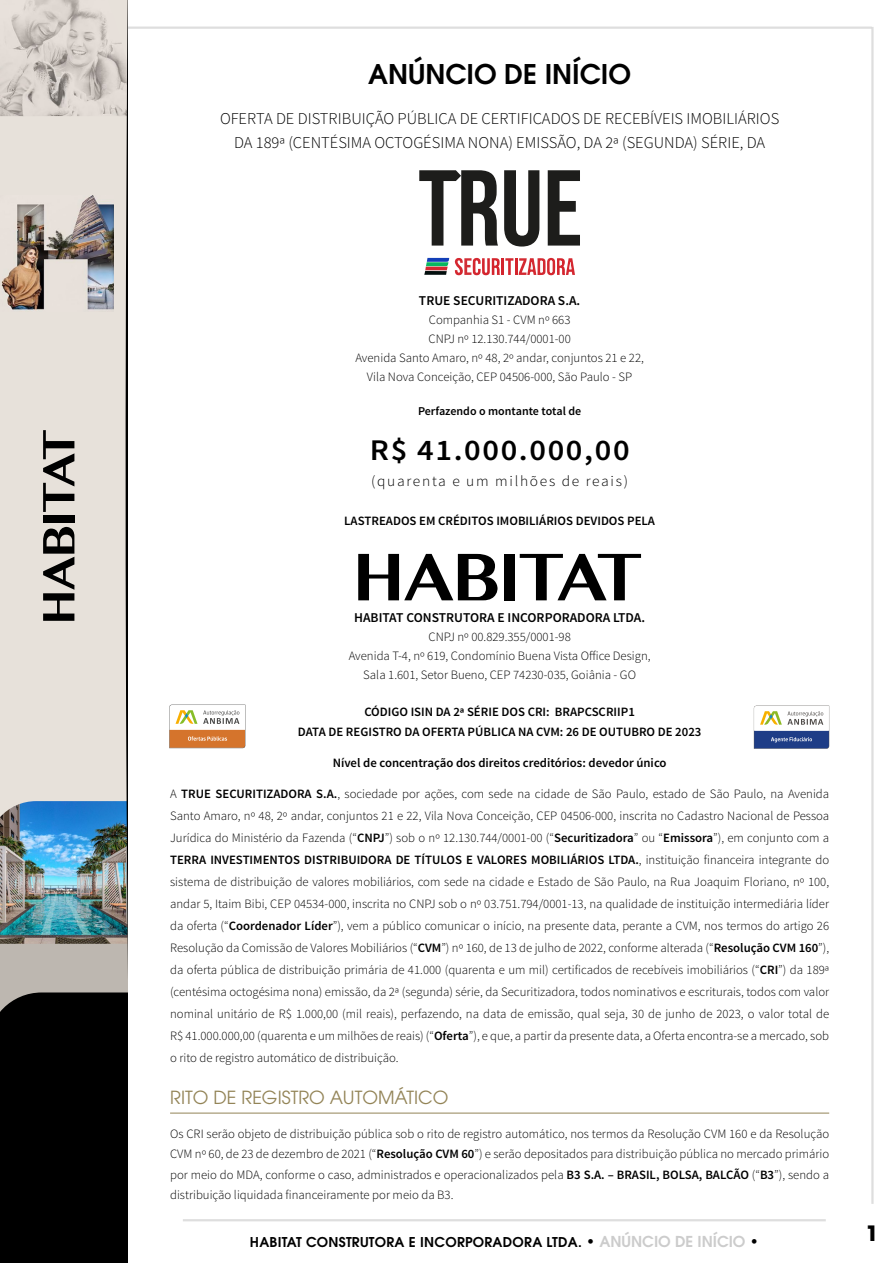
<style>
.page{position:relative;width:893px;height:1263px;background:#fff}
.page>*{position:absolute;margin:0;border:0;box-sizing:border-box;transform-origin:0 0}
.t1{font:600 30px "Source Sans Pro";letter-spacing:.05em;color:#000;scale:1.08 1}
.t2{font:600 27px "ITC Avant Garde Pro";color:#000}
.t3{font:700 21px "ITC Avant Garde Pro";color:#000}
.t4{font:18px "ITC Avant Garde Pro";color:#938457}
.t5{font:300 16.5px/23.5px "Source Sans Pro";color:#000;text-align:center}
.t6{font:300 15px "Source Sans Pro";letter-spacing:.11em;color:#000}
.t7{font:600 13.5px "Source Sans Pro";color:#000}
.t8{font:600 13.5px "ITC Avant Garde Pro";letter-spacing:.02em;color:#000}
.t9{font:300 12.75px/22px "Source Sans Pro";color:#000;text-align:center}
.t10{font:600 12.75px/20.4px "Source Sans Pro";color:#000;text-align:center}
.t11{font:600 12px "Source Sans Pro";color:#000}
.s1{font-weight:600}
.s2{font-size:15px}
.s3{font-size:15px;color:#ccc}
</style>
<div class="page">
<hr style="left:871px;top:27px;width:3px;height:1177px;background:#ccc">
<hr style="left:183px;top:1219px;width:643px;height:2px;background:#ccc">
<hr style="left:60px;top:27px;width:812px;height:2px;background:#ccc">
<svg style="left:0;top:0;width:128px;height:1263px;background:#9b9b99"></svg>
<hr style="left:170px;top:1113px;width:659px;height:1px;background:#938457">
<svg style="left:424px;top:258px;width:151px;height:17px"></svg>
<svg style="left:419px;top:170px;width:79px;height:76px"></svg>
<svg style="left:504px;top:170px;width:35px;height:77px"></svg>
<svg style="left:548px;top:170px;width:32px;height:76px"></svg>
<div style="left:504px;top:554px;width:11px;height:46px;background:#000"></div>
<svg style="left:520px;top:554px;width:121px;height:46px"></svg>
<svg style="left:358px;top:554px;width:139px;height:46px"></svg>
<svg style="left:169px;top:705px;width:76px;height:43px"></svg>
<svg style="left:754px;top:706px;width:75px;height:43px"></svg>
<h2 class="t2" style="left:368px;top:56px;width:264px">ANÚNCIO DE INÍCIO</h2>
<p class="t5" style="left:220px;top:107px;width:561px">OFERTA DE DISTRIBUIÇÃO PÚBLICA DE CERTIFICADOS DE RECEBÍVEIS IMOBILIÁRIOS<br>DA 189ª (CENTÉSIMA OCTOGÉSIMA NONA) EMISSÃO, DA 2ª (SEGUNDA) SÉRIE, DA</p>
<p class="t7" style="left:419px;top:292px;width:163px">TRUE SECURITIZADORA S.A.</p>
<p class="t9" style="left:355px;top:310px;width:290px;line-height:19px">Companhia S1 - CVM nº 663<br>CNPJ nº 12.130.744/0001-00<br>Avenida Santo Amaro, nº 48, 2º andar, conjuntos 21 e 22, Vila Nova Conceição, CEP 04506-000, São Paulo - SP</p>
<p class="t11" style="left:418px;top:404px;width:165px">Perfazendo o montante total de</p>
<h1 class="t1" style="left:370px;top:431px;width:242px">R$ 41.000.000,00</h1>
<p class="t6" style="left:371px;top:472px;width:258px">(quarenta e um milhões de reais)</p>
<p class="t10" style="left:344px;top:510px;width:312px">LASTREADOS EM CRÉDITOS IMOBILIÁRIOS DEVIDOS PELA</p>
<p class="t7" style="left:354px;top:609px;width:293px">HABITAT CONSTRUTORA E INCORPORADORA LTDA.</p>
<p class="t9" style="left:349px;top:627px;width:303px;line-height:19px">CNPJ nº 00.829.355/0001-98<br>Avenida T-4, nº 619, Condomínio Buena Vista Office Design,<br>Sala 1.601, Setor Bueno, CEP 74230-035, Goiânia - GO</p>
<p class="t10" style="left:298px;top:702px;width:405px">CÓDIGO ISIN DA 2ª SÉRIE DOS CRI: BRAPCSCRIIP1<br>DATA DE REGISTRO DA OFERTA PÚBLICA NA CVM: 26 DE OUTUBRO DE 2023</p>
<p class="t10" style="left:333px;top:753px;width:335px">Nível de concentração dos direitos creditórios: devedor único</p>
<p class="t9" style="left:170px;top:782px;width:661px;text-align:justify">A <span class="s1">TRUE SECURITIZADORA S.A.</span>, sociedade por ações, com sede na cidade de São Paulo, estado de São Paulo, na Avenida Santo Amaro, nº 48, 2º andar, conjuntos 21 e 22, Vila Nova Conceição, CEP 04506-000, inscrita no Cadastro Nacional de Pessoa Jurídica do Ministério da Fazenda (“<span class="s1">CNPJ</span>”) sob o nº 12.130.744/0001-00 (“<span class="s1">Securitizadora</span>” ou “<span class="s1">Emissora</span>”), em conjunto com a <span class="s1">TERRA INVESTIMENTOS DISTRIBUIDORA DE TÍTULOS E VALORES MOBILIÁRIOS LTDA.</span>, instituição financeira integrante do sistema de distribuição de valores mobiliários, com sede na cidade e Estado de São Paulo, na Rua Joaquim Floriano, nº 100, andar 5, Itaim Bibi, CEP 04534-000, inscrita no CNPJ sob o nº 03.751.794/0001-13, na qualidade de instituição intermediária líder da oferta (“<span class="s1">Coordenador Líder</span>”), vem a público comunicar o início, na presente data, perante a CVM, nos termos do artigo 26<br>Resolução da Comissão de Valores Mobiliários (“<span class="s1">CVM</span>”) nº 160, de 13 de julho de 2022, conforme alterada (“<span class="s1">Resolução CVM 160</span>”), da oferta pública de distribuição primária de 41.000 (quarenta e um mil) certificados de recebíveis imobiliários (“<span class="s1">CRI</span>”) da 189ª (centésima octogésima nona) emissão, da 2ª (segunda) série, da Securitizadora, todos nominativos e escriturais, todos com valor nominal unitário de R$ 1.000,00 (mil reais), perfazendo, na data de emissão, qual seja, 30 de junho de 2023, o valor total de R$ 41.000.000,00 (quarenta e um milhões de reais) (“<span class="s1">Oferta</span>”), e que, a partir da presente data, a Oferta encontra-se a mercado, sob o rito de registro automático de distribuição.</p>
<h3 class="t4" style="left:170px;top:1086px;width:280px">RITO DE REGISTRO AUTOMÁTICO</h3>
<p class="t9" style="left:170px;top:1123px;width:661px;line-height:20.5px;text-align:justify">Os CRI serão objeto de distribuição pública sob o rito de registro automático, nos termos da Resolução CVM 160 e da Resolução CVM nº 60, de 23 de dezembro de 2021 (“<span class="s1">Resolução CVM 60</span>”) e serão depositados para distribuição pública no mercado primário por meio do MDA, conforme o caso, administrados e operacionalizados pela <span class="s1">B3 S.A. – BRASIL, BOLSA, BALCÃO</span> (“<span class="s1">B3</span>”), sendo a distribuição liquidada financeiramente por meio da B3.</p>
<p class="t8" style="left:250px;top:1233px;width:510px">HABITAT CONSTRUTORA E INCORPORADORA LTDA. <span class="s2">•</span> <span class="s3">ANÚNCIO DE INÍCIO</span> <span class="s2">•</span></p>
<h3 class="t3" style="left:866px;top:1219px;width:14px">1</h3>
</div>
